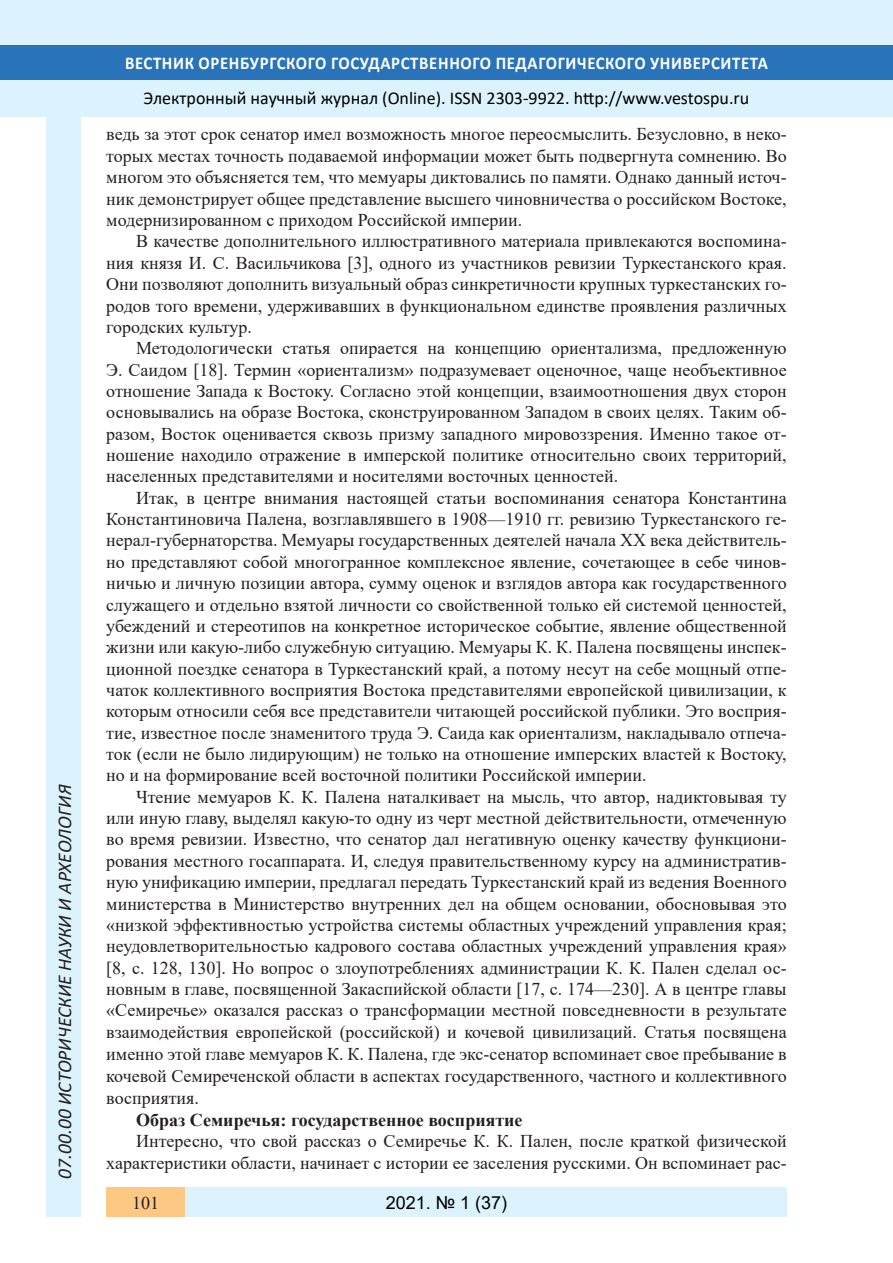
<style>
.page{position:relative;width:893px;height:1263px;background:#fff}
.page>*{position:absolute;margin:0;border:0;box-sizing:border-box;transform-origin:0 0}
.t1{font:italic 19.5px "Calibri";color:#231f20}
.Стиль2{font:18px/21.3px "Times New Roman";color:#231f20;text-align:justify}
.t2{font:18px "Calibri";color:#000}
.t3{font:700 18px "Calibri";letter-spacing:.04em;color:#fff;scale:.93 1}
.Стиль2-2{font:700 18px "Times New Roman";color:#231f20}
.t4{font:18px "Arial";color:#000}
.t5{font:700 18px "Book Antiqua";color:#000}
</style>
<div class="page">
<div style="left:0;top:0;width:893px;height:116px;background:#dcf2fc"></div>
<div style="left:0;top:45px;width:893px;height:34px;background:#2873ba"></div>
<div style="left:47px;top:116px;width:34px;height:1101px;background:#dcf2fc"></div>
<div style="left:106px;top:1188px;width:681px;height:29px;background:#dcf2fc"></div>
<div style="left:106px;top:1188px;width:79px;height:29px;background:#fdc784"></div>
<p class="t1" style="left:51px;top:1179px;width:395px;rotate:-90deg">07.00.00 ИСТОРИЧЕСКИЕ НАУКИ И АРХЕОЛОГИЯ</p>
<p class="t1" style="left:51px;top:1105px;width:206px;rotate:-90deg">БИОЛОГИЧЕСКИЕ НАУКИ</p>
<p class="t1" style="left:51px;top:1169px;width:11px;rotate:-90deg">3</p>
<p class="t3" style="left:125px;top:50px;width:693px">ВЕСТНИК ОРЕНБУРГСКОГО ГОСУДАРСТВЕННОГО ПЕДАГОГИЧЕСКОГО УНИВЕРСИТЕТА</p>
<p class="t2" style="left:144px;top:85px;width:607px">Электронный научный журнал (Online). ISSN 2303-9922. http://www.vestospu.ru</p>
<p class="t2" style="left:583px;top:85px;width:13px">t</p>
<p class="t2" style="left:583px;top:85px;width:13px">t</p>
<p class="Стиль2" style="left:106px;top:123px;width:682px">ведь за этот срок сенатор имел возможность многое переосмыслить. Безусловно, в неко&shy;торых местах точность подаваемой информации может быть подвергнута сомнению. Во многом это объясняется тем, что мемуары диктовались по памяти. Однако данный источ&shy;ник демонстрирует общее представление высшего чиновничества о российском Востоке, модернизированном с приходом Российской империи.</p>
<p class="Стиль2" style="left:106px;top:230px;width:682px;text-indent:30px">В качестве дополнительного иллюстративного материала привлекаются воспомина&shy;ния князя И. С. Васильчикова [3], одного из участников ревизии Туркестанского края.<br>Они позволяют дополнить визуальный образ синкретичности крупных туркестанских го&shy;родов того времени, удерживавших в функциональном единстве проявления различных городских культур.</p>
<p class="Стиль2" style="left:106px;top:337px;width:682px;text-indent:30px">Методологически статья опирается на концепцию ориентализма, предложенную Э. Саидом [18]. Термин «ориентализм» подразумевает оценочное, чаще необъективное отношение Запада к Востоку. Согласно этой концепции, взаимоотношения двух сторон основывались на образе Востока, сконструированном Западом в своих целях. Таким об&shy;разом, Восток оценивается сквозь призму западного мировоззрения. Именно такое от&shy;ношение находило отражение в имперской политике относительно своих территорий, населенных представителями и носителями восточных ценностей.</p>
<p class="Стиль2" style="left:106px;top:486px;width:682px;text-indent:30px">Итак, в центре внимания настоящей статьи воспоминания сенатора Константина Константиновича Палена, возглавлявшего в 1908—1910 гг. ревизию Туркестанского ге&shy;нерал-губернаторства. Мемуары государственных деятелей начала ХХ века действитель&shy;но представляют собой многогранное комплексное явление, сочетающее в себе чинов&shy;ничью и личную позиции автора, сумму оценок и взглядов автора как государственного служащего и отдельно взятой личности со свойственной только ей системой ценностей, убеждений и стереотипов на конкретное историческое событие, явление общественной жизни или какую-либо служебную ситуацию. Мемуары К. К. Палена посвящены инспек&shy;ционной поездке сенатора в Туркестанский край, а потому несут на себе мощный отпе&shy;чаток коллективного восприятия Востока представителями европейской цивилизации, к которым относили себя все представители читающей российской публики. Это восприя&shy;тие, известное после знаменитого труда Э. Саида как ориентализм, накладывало отпеча&shy;ток (если не было лидирующим) не только на отношение имперских властей к Востоку, но и на формирование всей восточной политики Российской империи.</p>
<p class="Стиль2" style="left:106px;top:785px;width:682px;text-indent:30px">Чтение мемуаров К. К. Палена наталкивает на мысль, что автор, надиктовывая ту или иную главу, выделял какую-то одну из черт местной действительности, отмеченную во время ревизии. Известно, что сенатор дал негативную оценку качеству функциони&shy;рования местного госаппарата. И, следуя правительственному курсу на административ&shy;ную унификацию империи, предлагал передать Туркестанский край из ведения Военного министерства в Министерство внутренних дел на общем основании, обосновывая это «низкой эффективностью устройства системы областных учреждений управления края; неудовлетворительностью кадрового состава областных учреждений управления края» [8, с. 128, 130]. Но вопрос о злоупотреблениях администрации К. К. Пален сделал ос&shy;новным в главе, посвященной Закаспийской области [17, с. 174—230]. А в центре главы «Семиречье» оказался рассказ о трансформации местной повседневности в результате взаимодействия европейской (российской) и кочевой цивилизаций. Статья посвящена именно этой главе мемуаров К. К. Палена, где экс-сенатор вспоминает свое пребывание в кочевой Семиреченской области в аспектах государственного, частного и коллективного восприятия.</p>
<p class="Стиль2-2" style="left:136px;top:1106px;width:388px">Образ Семиречья: государственное восприятие</p>
<p class="Стиль2" style="left:106px;top:1130px;width:682px;line-height:21.9px;text-align:right">Интересно, что свой рассказ о Семиречье К. К. Пален, после краткой физической характеристики области, начинает с истории ее заселения русскими. Он вспоминает рас-</p>
<p class="t5" style="left:390px;top:1190px;width:37px">2018</p>
<p class="t5" style="left:479px;top:1190px;width:25px">25)</p>
<p class="t4" style="left:386px;top:1190px;width:123px">2021. № 1 (37)</p>
<p class="Стиль2" style="left:132px;top:1191px;width:28px">101</p>
<p class="t5" style="left:460px;top:1190px;width:39px">2 6</p>
</div>
